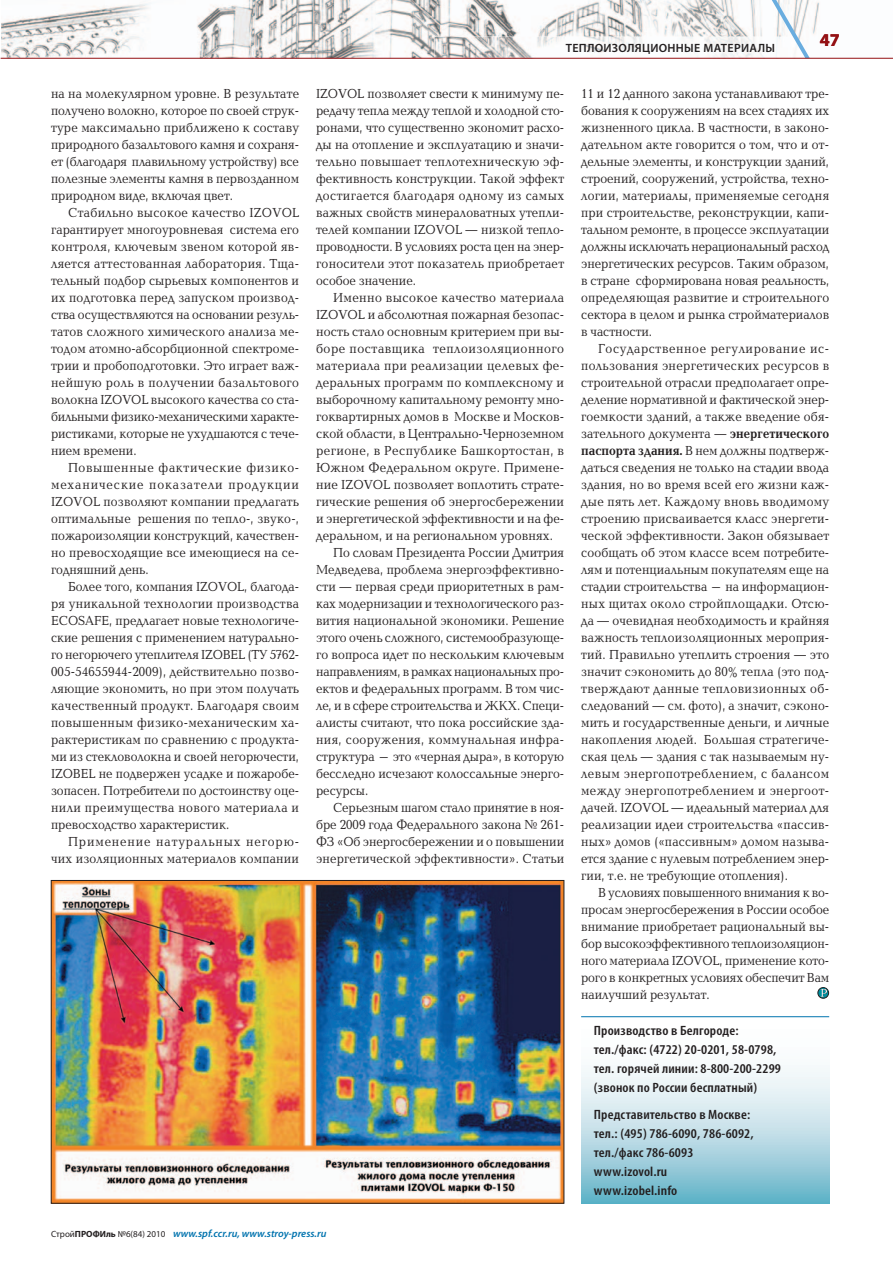
<style>
.page{position:relative;width:893px;height:1263px;background:#fff}
.page>*{position:absolute;margin:0;border:0;box-sizing:border-box;transform-origin:0 0}
.t1{font:700 18px "Myriad Pro";color:#941114}
.t2{font:13.5px/17px "Baltica C";letter-spacing:.005em;color:#231f20;text-align:justify;scale:.9 1}
.t3{font:13.5px "Baltica C";letter-spacing:.005em;color:#231f20;scale:.91 1}
.t4{font:600 condensed 13.5px/18.9px "Myriad Pro";letter-spacing:.01em;color:#231f20;scale:1.1 1}
.t5{font:13.5px "Baltica C";letter-spacing:.03em;color:#231f20;scale:.91 1}
.t6{font:13.5px "Baltica C";letter-spacing:-.015em;color:#231f20;scale:.9 1}
.t7{font:13.5px "Baltica C";letter-spacing:.035em;color:#231f20;scale:.91 1}
.t8{font:13.5px "Baltica C";letter-spacing:.03em;color:#231f20;scale:.9 1}
.t9{font:13.5px "Baltica C";letter-spacing:.04em;color:#231f20;scale:.91 1}
.t10{font:13.5px "Baltica C";letter-spacing:.025em;color:#231f20;scale:.91 1}
.t11{font:600 12px "Myriad Pro";letter-spacing:.025em;color:#231f20}
.t12{font:italic 600 10.5px "Myriad Pro";color:#0073ae}
.s1{font-weight:700}
.s2{font-weight:400;font-style:normal;font-size:9px;color:#231f20}
.s3{font-weight:700;font-style:normal;font-size:9px;color:#231f20}
</style>
<div class="page">
<img style="left:1px;top:0;width:892px;height:58px">
<img style="left:434px;top:37px;width:328px;height:21px">
<svg style="left:762px;top:0;width:48px;height:58px"></svg>
<hr style="left:1px;top:58px;width:892px;height:1px;background:#941114">
<div style="left:818px;top:987px;width:11px;height:11px;background:#008f9e;border-radius:50%"></div>
<div style="left:818px;top:987px;width:11px;height:11px;border:1px solid #231f20;border-radius:50%"></div>
<svg style="left:821px;top:989px;width:6px;height:8px"></svg>
<svg style="left:581px;top:1017px;width:248px;height:186px"></svg>
<hr style="left:581px;top:1016px;width:248px;height:1px;background:#0073ae">
<img style="left:53px;top:882px;width:509px;height:319px">
<div style="left:51px;top:880px;width:513px;height:323px;border:1px solid #231f20"></div>
<p class="t2" style="left:51px;top:86px;width:277px">на на молекулярном уровне. В результате получено волокно, которое по своей струк&shy;туре максимально приближено к составу природного базальтового камня и сохраня&shy;ет (благодаря плавильному устройству) все полезные элементы камня в первозданном природном виде, включая цвет.</p>
<p class="t2" style="left:51px;top:205px;width:277px;text-indent:17px">Стабильно высокое качество IZOVOL гарантирует многоуровневая система его контроля, ключевым звеном которой яв&shy;ляется аттестованная лаборатория. Тща&shy;тельный подбор сырьевых компонентов и их подготовка перед запуском производ&shy;ства осуществляются на основании резуль&shy;татов сложного химического анализа ме&shy;тодом атомно-абсорбционной спектроме&shy;трии и пробоподготовки. Это играет важ&shy;нейшую роль в получении базальтового волокна IZOVOL высокого качества со ста&shy;бильными физико-механическими характе&shy;ристиками, которые не ухудшаются с тече&shy;нием времени.</p>
<p class="t2" style="left:51px;top:460px;width:277px;text-indent:17px">Повышенные фактические физико&shy;механические показатели продукции IZOVOL позволяют компании предлагать оптимальные решения по тепло-, звуко-, пожароизоляции конструкций, качествен&shy;но превосходящие все имеющиеся на се&shy;годняшний день.</p>
<p class="t2" style="left:51px;top:580px;width:277px;text-indent:17px">Более того, компания IZOVOL, благода&shy;ря уникальной технологии производства ECOSAFE, предлагает новые технологиче&shy;ские решения с применением натурально&shy;го негорючего утеплителя IZOBEL (ТУ 5762- 005-54655944-2009), действительно позво&shy;ляющие экономить, но при этом получать качественный продукт. Благодаря своим повышенным физико-механическим ха&shy;рактеристикам по сравнению с продукта&shy;ми из стекловолокна и своей негорючести, IZOBEL не подвержен усадке и пожаробе&shy;зопасен. Потребители по достоинству оце&shy;нили преимущества нового материала и превосходство характеристик.</p>
<p class="t2" style="left:51px;top:835px;width:277px;text-align:right">Применение натуральных негорю&shy;чих изоляционных материалов компании</p>
<p class="t11" style="left:566px;top:44px;width:211px">ТЕПЛОИЗОЛЯЦИОННЫЕ МАТЕРИАЛЫ</p>
<h1 class="t1" style="left:820px;top:34px;width:21px">47</h1>
<p class="t2" style="left:316px;top:86px;width:277px">IZOVOL позволяет свести к минимуму пе&shy;редачу тепла между теплой и холодной сто&shy;ронами, что существенно экономит расхо&shy;ды на отопление и эксплуатацию и значи&shy;тельно повышает теплотехническую эф&shy;фективность конструкции. Такой эффект достигается благодаря одному из самых важных свойств минераловатных утепли&shy;телей компании IZOVOL — низкой тепло&shy;проводности. В условиях роста цен на энер&shy;гоносители этот показатель приобретает особое значение.</p>
<p class="t5" style="left:333px;top:293px;width:255px">Именно высокое качество материала</p>
<p class="t3" style="left:316px;top:310px;width:274px">IZOVOL и абсолютная пожарная безопас-</p>
<p class="t3" style="left:316px;top:327px;width:274px">ность стало основным критерием при вы-</p>
<p class="t9" style="left:316px;top:344px;width:274px">боре поставщика теплоизоляционного</p>
<p class="t5" style="left:316px;top:361px;width:274px">материала при реализации целевых фе-</p>
<p class="t3" style="left:316px;top:378px;width:274px">деральных программ по комплексному и</p>
<p class="t3" style="left:316px;top:395px;width:274px">выборочному капитальному ремонту мно-</p>
<p class="t3" style="left:316px;top:412px;width:274px">гоквартирных домов в Москве и Москов-</p>
<p class="t3" style="left:316px;top:429px;width:274px">ской области, в Центрально-Черноземном</p>
<p class="t7" style="left:316px;top:446px;width:274px">регионе, в Республике Башкортостан, в</p>
<p class="t10" style="left:316px;top:463px;width:274px">Южном Федеральном округе. Примене-</p>
<p class="t3" style="left:316px;top:480px;width:274px">ние IZOVOL позволяет воплотить страте-</p>
<p class="t3" style="left:316px;top:497px;width:274px">гические решения об энергосбережении</p>
<p class="t3" style="left:316px;top:514px;width:274px">и энергетической эффективности и на фе-</p>
<p class="t3" style="left:316px;top:531px;width:262px">деральном, и на региональном уровнях.</p>
<p class="t2" style="left:333px;top:545px;width:258px">По словам Президента России Дмитрия</p>
<p class="t2" style="left:316px;top:562px;width:277px">Медведева, проблема энергоэффективно-</p>
<p class="t2" style="left:316px;top:580px;width:277px">сти — первая среди приоритетных в рам-</p>
<p class="t2" style="left:316px;top:597px;width:277px">ках модернизации и технологического раз-</p>
<p class="t2" style="left:316px;top:614px;width:277px">вития национальной экономики. Решение</p>
<p class="t2" style="left:316px;top:631px;width:277px">этого очень сложного, системообразующе-</p>
<p class="t2" style="left:316px;top:648px;width:277px">го вопроса идет по нескольким ключевым</p>
<p class="t6" style="left:316px;top:667px;width:277px">направлениям, в рамках национальных про-</p>
<p class="t2" style="left:316px;top:682px;width:277px">ектов и федеральных программ. В том чис-</p>
<p class="t2" style="left:316px;top:699px;width:277px">ле, и в сфере строительства и ЖКХ. Специ-</p>
<p class="t2" style="left:316px;top:716px;width:277px">алисты считают, что пока российские зда-</p>
<p class="t8" style="left:316px;top:735px;width:277px">ния, сооружения, коммунальная инфра-</p>
<p class="t2" style="left:316px;top:750px;width:277px">структура – это «черная дыра», в которую</p>
<p class="t2" style="left:316px;top:767px;width:277px">бесследно исчезают колоссальные энерго-</p>
<p class="t2" style="left:316px;top:784px;width:60px">ресурсы.</p>
<p class="t2" style="left:333px;top:801px;width:258px">Серьезным шагом стало принятие в ноя-</p>
<p class="t2" style="left:316px;top:818px;width:277px">бре 2009 года Федерального закона № 261-</p>
<p class="t2" style="left:316px;top:835px;width:277px">ФЗ «Об энергосбережении и о повышении</p>
<p class="t2" style="left:316px;top:852px;width:277px">энергетической эффективности». Статьи</p>
<p class="t2" style="left:581px;top:86px;width:277px">11 и 12 данного закона устанавливают тре&shy;бования к сооружениям на всех стадиях их жизненного цикла. В частности, в законо&shy;дательном акте говорится о том, что и от&shy;дельные элементы, и конструкции зданий, строений, сооружений, устройства, техно&shy;логии, материалы, применяемые сегодня при строительстве, реконструкции, капи&shy;тальном ремонте, в процессе эксплуатации должны исключать нерациональный расход энергетических ресурсов. Таким образом, в стране сформирована новая реальность, определяющая развитие и строительного сектора в целом и рынка стройматериалов в частности.</p>
<p class="t2" style="left:581px;top:341px;width:277px;text-indent:17px">Государственное регулирование ис&shy;пользования энергетических ресурсов в строительной отрасли предполагает опре&shy;деление нормативной и фактической энер&shy;гоемкости зданий, а также введение обя&shy;зательного документа — <span class="s1">энергетического паспорта здания.</span> В нем должны подтверж&shy;даться сведения не только на стадии ввода здания, но во время всей его жизни каж&shy;дые пять лет. Каждому вновь вводимому строению присваивается класс энергети&shy;ческой эффективности. Закон обязывает сообщать об этом классе всем потребите&shy;лям и потенциальным покупателям еще на стадии строительства – на информацион&shy;ных щитах около стройплощадки. Отсю&shy;да — очевидная необходимость и крайняя важность теплоизоляционных мероприя&shy;тий. Правильно утеплить строения — это значит сэкономить до 80% тепла (это под&shy;тверждают данные тепловизионных об&shy;следований — см. фото), а значит, сэконо&shy;мить и государственные деньги, и личные накопления людей. Большая стратегиче&shy;ская цель — здания с так называемым ну&shy;левым энергопотреблением, с балансом между энергопотреблением и энергоот&shy;дачей. IZOVOL — идеальный материал для реализации идеи строительства «пассив&shy;ных» домов («пассивным» домом называ&shy;ется здание с нулевым потреблением энер&shy;гии, т.е. не требующие отопления).</p>
<p class="t2" style="left:581px;top:886px;width:277px;text-indent:17px">В условиях повышенного внимания к во&shy;просам энергосбережения в России особое внимание приобретает рациональный вы&shy;бор высокоэффективного теплоизоляцион&shy;ного материала IZOVOL, применение кото&shy;рого в конкретных условиях обеспечит Вам наилучший результат.</p>
<p class="t4" style="left:594px;top:1022px;width:172px">Производство в Белгороде: тел./факс: (4722) 20-0201, 58-0798, тел. горячей линии: 8-800-200-2299 (звонок по России бесплатный)</p>
<p class="t4" style="left:594px;top:1106px;width:147px">Представительство в Москве: тел.: (495) 786-6090, 786-6092, тел./факс 786-6093 www.izovol.ru www.izobel.info</p>
<p class="t12" style="left:51px;top:1230px;width:277px"><span class="s2">Cтрой</span><span class="s3">ПРОФИль</span> <span class="s2">№6(84) 2010</span> www.spf.ccr.ru, www.stroy-press.ru</p>
</div>
